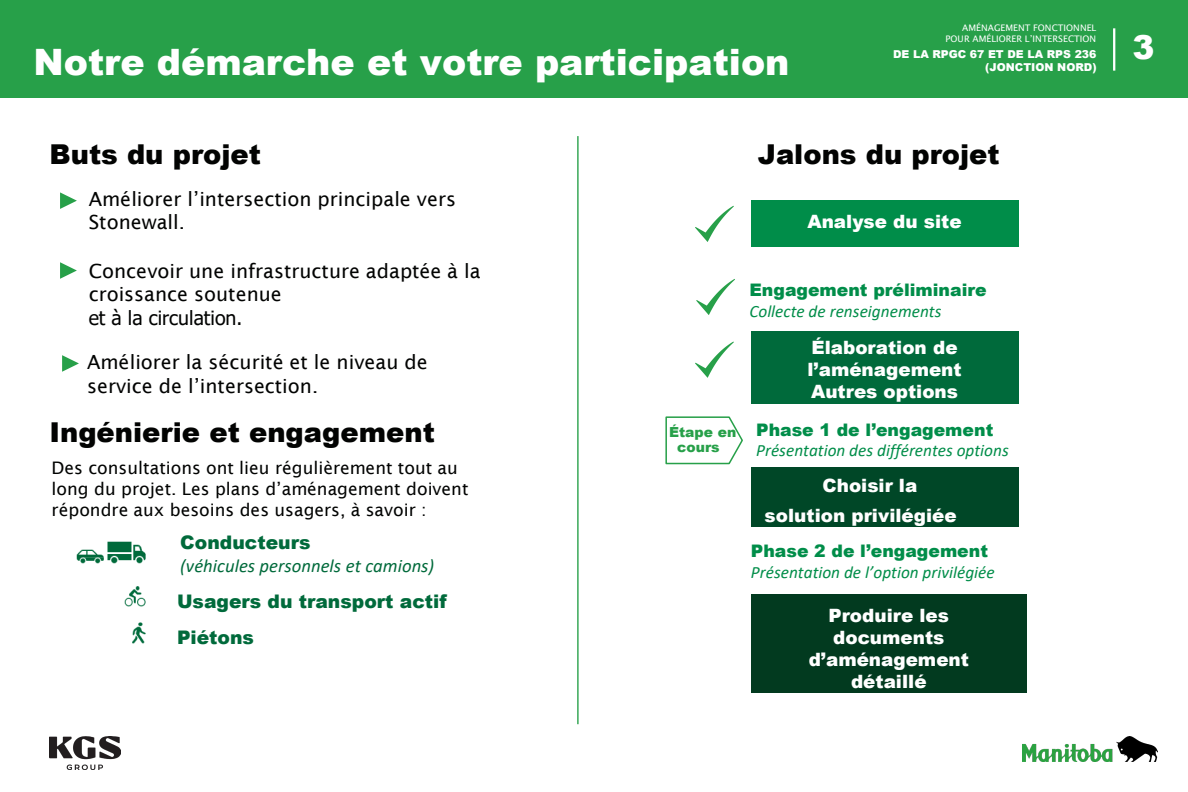
<style>
.page{position:relative;width:1188px;height:792px;background:#fff}
.page>*{position:absolute;margin:0;border:0;box-sizing:border-box;transform-origin:0 0}
.t1{font:900 36.38px "Arial";color:#fff}
.t2{font:900 33px "Arial";color:#fff}
.t3{font:900 27.38px "Arial";color:#020302}
.t4{font:19.5px/23.7px "Lucida Sans";color:#020302}
.t5{font:19.5px "Tahoma";color:#020302}
.t6{font:900 18.75px "Arial";color:#006a3b}
.t7{font:italic 18.75px "Calibri";color:#006a3b}
.t8{font:900 18.38px/22px "Arial";color:#fff}
.t9{font:17.25px/20.9px "Lucida Sans";color:#020302}
.t10{font:italic 17.25px "Calibri";color:#008d49}
.t11{font:900 17.25px "Arial";color:#008d49}
.t12{font:900 13.88px/15px "Arial";color:#27a049}
.t13{font:900 10.88px "Arial";color:#fff}
.t14{font:9px/10.9px "Lucida Sans";letter-spacing:.005em;color:#fff;text-align:right}
.s1{color:#27a049}
</style>
<div class="page">
<img style="left:1022px;top:736px;width:135px;height:25px">
<img style="left:49px;top:736px;width:71px;height:34px">
<div style="left:0;top:0;width:1187px;height:98px;background:#27a049"></div>
<hr style="left:1112px;top:28px;width:3px;height:43px;background:#fff">
<svg style="left:60px;top:192px;width:17px;height:17px"></svg>
<svg style="left:60px;top:262px;width:17px;height:17px"></svg>
<svg style="left:62px;top:355px;width:17px;height:17px"></svg>
<div style="left:750px;top:201px;width:268px;height:46px;background:#008d49"></div>
<div style="left:750px;top:331px;width:268px;height:73px;background:#006a3b"></div>
<div style="left:750px;top:467px;width:268px;height:59px;background:#004727"></div>
<div style="left:750px;top:594px;width:276px;height:98px;background:#023a1f"></div>
<hr style="left:577px;top:136px;width:1px;height:588px;background:#27a049">
<svg style="left:665px;top:416px;width:78px;height:49px"></svg>
<img style="left:76px;top:541px;width:70px;height:103px">
<svg style="left:695px;top:206px;width:38px;height:36px"></svg>
<svg style="left:696px;top:279px;width:39px;height:36px"></svg>
<svg style="left:695px;top:342px;width:38px;height:36px"></svg>
<h2 class="t1" style="left:34px;top:35px;width:757px">Notre démarche et votre participation</h2>
<p class="t14" style="left:945px;top:23px;width:152px">AMÉNAGEMENT FONCTIONNEL<br>POUR AMÉLIORER L’INTERSECTION</p>
<p class="t13" style="left:893px;top:46px;width:205px">DE LA RPGC 67 ET DE LA RPS 236</p>
<p class="t13" style="left:985px;top:59px;width:113px">(JONCTION NORD)</p>
<p class="t3" style="left:49px;top:134px;width:213px">Buts du projet</p>
<p class="t4" style="left:89px;top:187px;width:369px;text-indent:-27px"><span class="s1">•</span> Améliorer l’intersection principale vers<br>Stonewall.</p>
<p class="t4" style="left:89px;top:259px;width:393px;line-height:23.4px;text-indent:-27px"><span class="s1">•</span> Concevoir une infrastructure adaptée à la croissance soutenue</p>
<p class="t5" style="left:89px;top:304px;width:155px">et à la circulation.</p>
<p class="t4" style="left:87px;top:350px;width:342px">Améliorer la sécurité et le niveau de service de l’intersection.</p>
<p class="t3" style="left:49px;top:412px;width:387px">Ingénierie et engagement</p>
<p class="t9" style="left:52px;top:457px;width:418px">Des consultations ont lieu régulièrement tout au long du projet. Les plans d’aménagement doivent répondre aux besoins des usagers, à savoir :</p>
<p class="t6" style="left:180px;top:529px;width:132px">Conducteurs</p>
<p class="t7" style="left:180px;top:552px;width:255px">(véhicules personnels et camions)</p>
<p class="t6" style="left:177px;top:588px;width:271px">Usagers du transport actif</p>
<p class="t6" style="left:177px;top:624px;width:78px">Piétons</p>
<p class="t3" style="left:757px;top:134px;width:243px">Jalons du projet</p>
<p class="t8" style="left:807px;top:210px;width:156px">Analyse du site</p>
<p class="t12" style="left:677px;top:424px;width:61px;text-indent:-8px">Étape en cours</p>
<p class="t11" style="left:749px;top:277px;width:239px">Engagement préliminaire</p>
<p class="t10" style="left:749px;top:299px;width:193px">Collecte de renseignements</p>
<p class="t8" style="left:807px;top:336px;width:156px;line-height:21.8px">Élaboration de l’aménagement</p>
<p class="t8" style="left:811px;top:379px;width:148px">Autres options</p>
<p class="t11" style="left:756px;top:417px;width:239px">Phase 1 de l’engagement</p>
<p class="t10" style="left:756px;top:438px;width:254px">Présentation des différentes options</p>
<p class="t8" style="left:822px;top:473px;width:96px">Choisir la</p>
<p class="t8" style="left:764px;top:503px;width:193px">solution privilégiée</p>
<p class="t11" style="left:750px;top:538px;width:239px">Phase 2 de l’engagement</p>
<p class="t10" style="left:750px;top:560px;width:245px">Présentation de l’option privilégiée</p>
<p class="t8" style="left:808px;top:603px;width:162px;text-align:center">Produire les documents d’aménagement détaillé</p>
<p class="t2" style="left:1132px;top:24px;width:24px">3</p>
</div>
